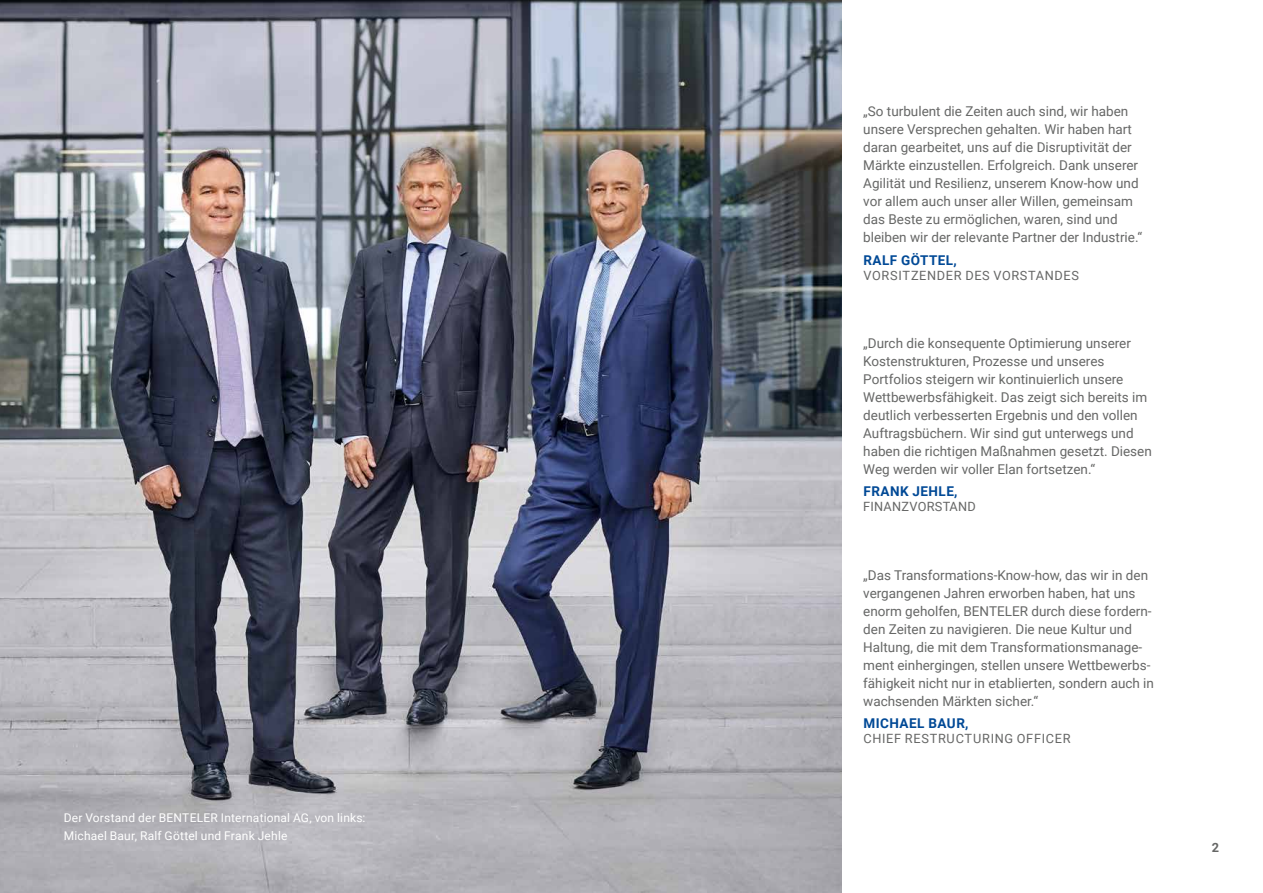
<style>
.page{position:relative;width:1263px;height:893px;background:#fff}
.page>*{position:absolute;margin:0;border:0;box-sizing:border-box;transform-origin:0 0}
.t1{font:13.5px/18px "Roboto";color:#666766}
.t2{font:700 13.5px "Roboto";letter-spacing:.035em;color:#004996}
.t3{font:12.75px "Roboto";letter-spacing:.05em;color:#666766}
.t4{font:12.75px "Roboto";letter-spacing:.02em;color:#666766}
.t5{font:700 12.75px "Roboto";color:#666766}
.t6{font:12px/18px "Roboto";letter-spacing:.015em;color:#fff}
</style>
<div class="page">
<img style="left:0;top:0;width:842px;height:893px">
<p class="t6" style="left:64px;top:808px;width:303px">Der Vorstand der BENTELER International AG, von links:<br>Michael Baur, Ralf Göttel und Frank Jehle</p>
<p class="t1" style="left:863px;top:102px;width:280px">„So turbulent die Zeiten auch sind, wir haben unsere Versprechen gehalten. Wir haben hart daran gearbeitet, uns auf die Disruptivität der Märkte einzustellen. Erfolgreich. Dank unserer Agilität und Resilienz, unserem Know-how und vor allem auch unser aller Willen, gemeinsam das Beste zu ermöglichen, waren, sind und bleiben wir der relevante Partner der Industrie.“</p>
<p class="t2" style="left:863px;top:250px;width:95px">RALF GÖTTEL,</p>
<p class="t3" style="left:863px;top:266px;width:217px">VORSITZENDER DES VORSTANDES</p>
<p class="t1" style="left:863px;top:334px;width:290px">„Durch die konsequente Optimierung unserer Kostenstrukturen, Prozesse und unseres Portfolios steigern wir kontinuierlich unsere Wettbewerbsfähigkeit. Das zeigt sich bereits im deutlich verbesserten Ergebnis und den vollen Auftragsbüchern. Wir sind gut unterwegs und haben die richtigen Maßnahmen gesetzt. Diesen Weg werden wir voller Elan fortsetzen.“</p>
<p class="t2" style="left:863px;top:482px;width:95px">FRANK JEHLE,</p>
<p class="t4" style="left:863px;top:498px;width:114px">FINANZVORSTAND</p>
<p class="t1" style="left:863px;top:566px;width:292px">„Das Transformations-Know-how, das wir in den vergangenen Jahren erworben haben, hat uns enorm geholfen, BENTELER durch diese fordern&shy;den Zeiten zu navigieren. Die neue Kultur und Haltung, die mit dem Transformationsmanage&shy;ment einhergingen, stellen unsere Wettbewerbs&shy;fähigkeit nicht nur in etablierten, sondern auch in wachsenden Märkten sicher.“</p>
<p class="t2" style="left:863px;top:714px;width:106px">MICHAEL BAUR,</p>
<p class="t3" style="left:863px;top:730px;width:209px">CHIEF RESTRUCTURING OFFICER</p>
<p class="t5" style="left:1212px;top:838px;width:9px">2</p>
</div>
